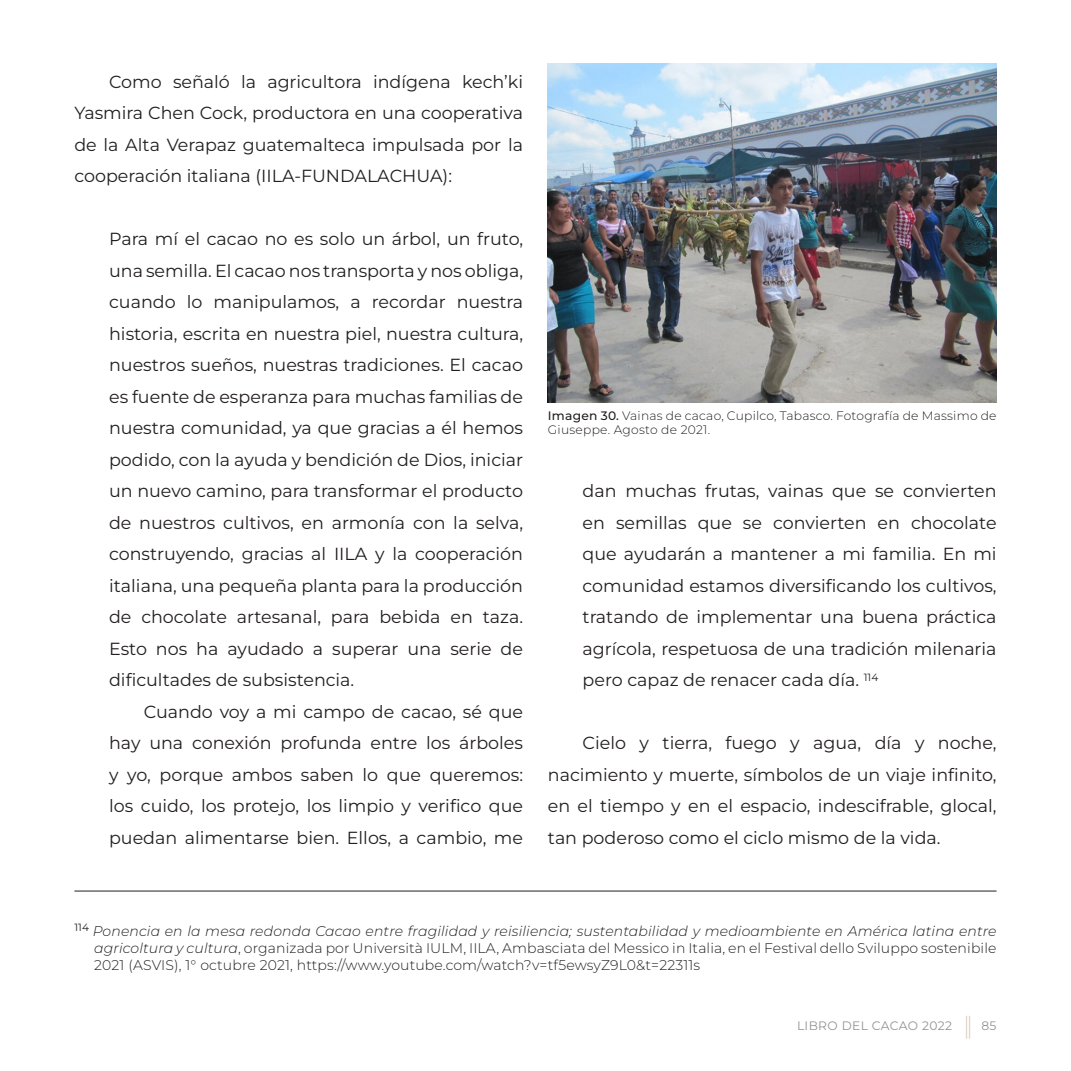
<style>
.page{position:relative;width:1071px;height:1071px;background:#fff}
.page>*{position:absolute;margin:0;border:0;box-sizing:border-box;transform-origin:0 0}
.t1{font:17.5px/31.5px "Montserrat";color:#231f20;text-align:justify}
.t2{font:300 14px/16.8px "Montserrat";letter-spacing:.01em;color:#231f20;text-align:justify}
.Texto_general{font:300 12.25px/14.7px "Montserrat";letter-spacing:.02em;color:#231f20}
.t3{font:12.25px "Montserrat";letter-spacing:.03em;color:#939496}
.s1{font-weight:500}
.s2{font-style:italic}
.s3{font-weight:200;font-size:24.5px;color:#d3c3aa}
</style>
<div class="page">
<hr style="left:74px;top:891px;width:923px;height:1px;background:#231f20">
<img style="left:548px;top:63px;width:449px;height:340px">
<p class="t1" style="left:74px;top:65px;width:450px;text-indent:35px">Como señaló la agricultora indígena kech’ki Yasmira Chen Cock, productora en una cooperativa de la Alta Verapaz guatemalteca impulsada por la cooperación italiana (IILA-FUNDALACHUA):</p>
<p class="t1" style="left:109px;top:223px;width:416px">Para mí el cacao no es solo un árbol, un fruto, una semilla. El cacao nos transporta y nos obliga, cuando lo manipulamos, a recordar nuestra historia, escrita en nuestra piel, nuestra cultura, nuestros sueños, nuestras tradiciones. El cacao es fuente de esperanza para muchas familias de nuestra comunidad, ya que gracias a él hemos podido, con la ayuda y bendición de Dios, iniciar un nuevo camino, para transformar el producto de nuestros cultivos, en armonía con la selva, construyendo, gracias al IILA y la cooperación italiana, una pequeña planta para la producción de chocolate artesanal, para bebida en taza.<br>Esto nos ha ayudado a superar una serie de dificultades de subsistencia.</p>
<p class="t1" style="left:109px;top:695px;width:416px;text-indent:35px">Cuando voy a mi campo de cacao, sé que hay una conexión profunda entre los árboles y yo, porque ambos saben lo que queremos: los cuido, los protejo, los limpio y verifico que puedan alimentarse bien. Ellos, a cambio, me</p>
<p class="Texto_general" style="left:548px;top:408px;width:450px"><span class="s1">Imagen 30.</span> Vainas de cacao, Cupilco, Tabasco. Fotografía de Massimo de<br>Giuseppe. Agosto de 2021.</p>
<p class="t1" style="left:583px;top:475px;width:415px">dan muchas frutas, vainas que se convierten en semillas que se convierten en chocolate que ayudarán a mantener a mi familia. En mi comunidad estamos diversificando los cultivos, tratando de implementar una buena práctica agrícola, respetuosa de una tradición milenaria pero capaz de renacer cada día. <sup>114</sup></p>
<p class="t1" style="left:548px;top:727px;width:450px;text-indent:35px">Cielo y tierra, fuego y agua, día y noche, nacimiento y muerte, símbolos de un viaje infinito, en el tiempo y en el espacio, indescifrable, glocal, tan poderoso como el ciclo mismo de la vida.</p>
<p class="t2" style="left:94px;top:922px;width:904px;text-indent:-20px"><sup>114</sup> <span class="s2">Ponencia en la mesa redonda Cacao entre fragilidad y reisiliencia; sustentabilidad y medioambiente en América latina entre agricoltura y cultura</span>, organizada por Università IULM, IILA, Ambasciata del Messico in Italia, en el Festival dello Sviluppo sostenibile 2021 (ASVIS), 1° octubre 2021, https://www.youtube.com/watch?v=tf5ewsyZ9L0&amp;t=22311s</p>
<p class="t3" style="left:797px;top:1018px;width:201px">LIBRO DEL CACAO 2022 <span class="s3">|</span> 85</p>
</div>
